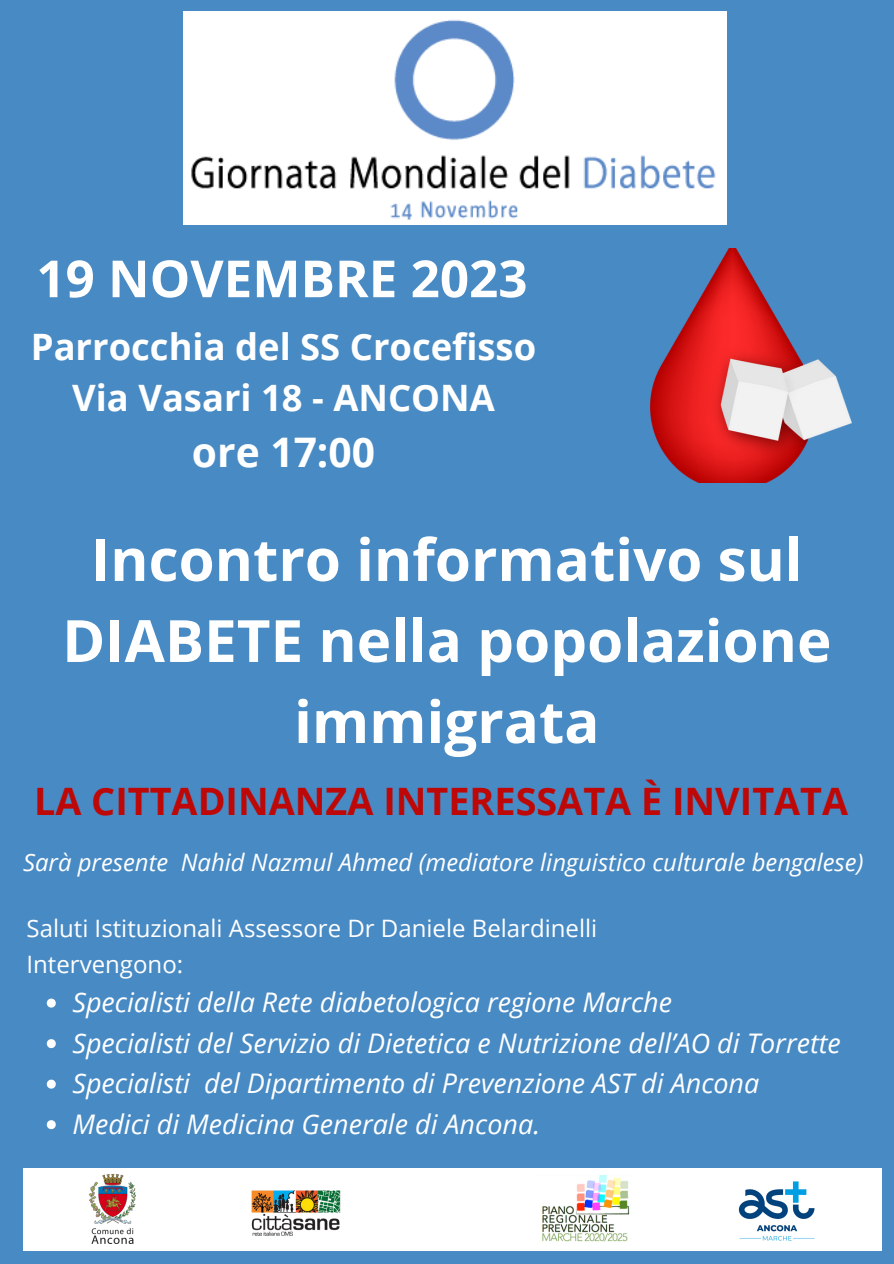
<style>
.page{position:relative;width:894px;height:1264px;background:#fff}
.page>*{position:absolute;margin:0;border:0;box-sizing:border-box;transform-origin:0 0}
.t1{font:700 58.35px/81px "Open Sans";color:#fff;text-align:center}
.t2{font:700 51.15px "Open Sans";color:#fff}
.t3{font:700 40.8px "Open Sans";color:#fff}
.t4{font:700 37.8px "Open Sans";color:#bd0807}
.t5{font:700 36.45px "Open Sans";color:#fff}
.t6{font:italic 27px "Open Sans";color:#fff}
.t7{font:24px "Open Sans";color:#fff}
.t8{font:italic 23.85px "Open Sans";color:#fff}
</style>
<div class="page">
<div style="left:0;top:0;width:893px;height:1263px;background:#488ac4"></div>
<img style="left:650px;top:248px;width:201px;height:234px">
<img style="left:184px;top:12px;width:542px;height:212px">
<div style="left:23px;top:1168px;width:858px;height:82px;background:#fff"></div>
<img style="left:542px;top:1175px;width:88px;height:67px">
<img style="left:89px;top:1174px;width:46px;height:69px">
<img style="left:249px;top:1190px;width:93px;height:61px">
<img style="left:738px;top:1181px;width:77px;height:60px">
<svg style="left:47px;top:998px;width:9px;height:9px"></svg>
<svg style="left:47px;top:1039px;width:9px;height:9px"></svg>
<svg style="left:47px;top:1079px;width:9px;height:9px"></svg>
<svg style="left:47px;top:1120px;width:9px;height:9px"></svg>
<p class="t2" style="left:36px;top:242px;width:492px">19 NOVEMBRE 2023</p>
<p class="t5" style="left:31px;top:321px;width:506px">Parrocchia del SS Crocefisso</p>
<p class="t5" style="left:72px;top:372px;width:424px">Via Vasari 18 - ANCONA</p>
<p class="t3" style="left:192px;top:423px;width:185px">ore 17:00</p>
<p class="t1" style="left:62px;top:518px;width:770px">Incontro informativo sul<br>DIABETE nella popolazione immigrata</p>
<p class="t4" style="left:34px;top:774px;width:815px">LA CITTADINANZA INTERESSATA È INVITATA</p>
<p class="t8" style="left:23px;top:845px;width:841px">Sarà presente Nahid Nazmul Ahmed (mediatore linguistico culturale bengalese)</p>
<p class="t7" style="left:26px;top:911px;width:572px">Saluti Istituzionali Assessore Dr Daniele Belardinelli</p>
<p class="t7" style="left:26px;top:947px;width:158px">Intervengono:</p>
<p class="t6" style="left:72px;top:983px;width:601px">Specialisti della Rete diabetologica regione Marche</p>
<p class="t6" style="left:72px;top:1023px;width:769px">Specialisti del Servizio di Dietetica e Nutrizione dell’AO di Torrette</p>
<p class="t6" style="left:72px;top:1064px;width:688px">Specialisti del Dipartimento di Prevenzione AST di Ancona</p>
<p class="t6" style="left:72px;top:1104px;width:469px">Medici di Medicina Generale di Ancona.</p>
</div>
